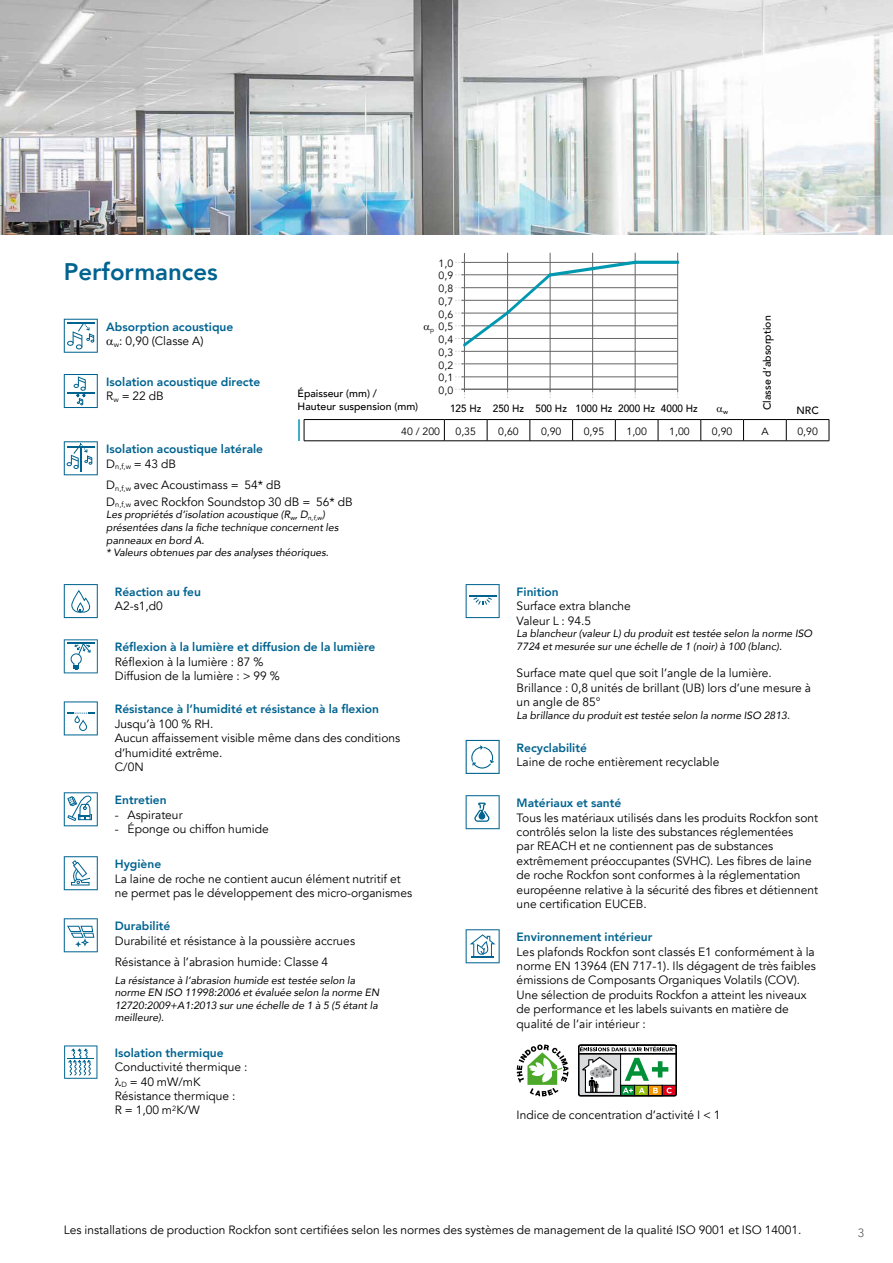
<style>
.page{position:relative;width:893px;height:1263px;background:#fff}
.page>*{position:absolute;margin:0;border:0;box-sizing:border-box;transform-origin:0 0}
.t1{font:127.35px "Chartwell Lines 50";color:#0098b0;scale:.67 1}
.t2{font:800 24px "Avenir";color:#006390}
.t3{font:12px/14.4px "Avenir";color:#000}
.t4{font:800 12px/14.4px "Avenir";color:#006390}
.t5{font:12px "Avenir";color:#646567}
.t6{font:italic 10.5px/12.6px "Avenir";color:#000}
.t7{font:10.5px/12.8px "Avenir";color:#000;text-align:justify}
.t8{font:500 10.5px/12.6px "Avenir";color:#000}
.t9{font:500 10.5px "Avenir";color:#000;scale:.95 1}
.t10{font:500 6.45px "Avenir";color:#000}
.t11{font:6.45px "Avenir";color:#000}
.s1{font-weight:400;color:#000}
</style>
<div class="page">
<img style="left:0;top:0;width:893px;height:235px">
<svg style="left:64px;top:319px;width:34px;height:34px"></svg>
<svg style="left:64px;top:374px;width:34px;height:34px"></svg>
<svg style="left:64px;top:441px;width:34px;height:34px"></svg>
<svg style="left:64px;top:584px;width:34px;height:34px"></svg>
<svg style="left:64px;top:639px;width:34px;height:34px"></svg>
<svg style="left:64px;top:701px;width:34px;height:34px"></svg>
<svg style="left:64px;top:792px;width:34px;height:34px"></svg>
<svg style="left:64px;top:856px;width:34px;height:34px"></svg>
<svg style="left:64px;top:918px;width:34px;height:34px"></svg>
<svg style="left:64px;top:1045px;width:33px;height:34px"></svg>
<svg style="left:466px;top:584px;width:34px;height:34px"></svg>
<svg style="left:466px;top:740px;width:34px;height:34px"></svg>
<svg style="left:466px;top:795px;width:34px;height:34px"></svg>
<svg style="left:466px;top:929px;width:34px;height:34px"></svg>
<svg style="left:517px;top:1044px;width:51px;height:52px"></svg>
<svg style="left:578px;top:1045px;width:99px;height:51px"></svg>
<svg style="left:304px;top:420px;width:1px;height:20px"></svg>
<svg style="left:444px;top:420px;width:1px;height:20px"></svg>
<svg style="left:487px;top:420px;width:1px;height:20px"></svg>
<svg style="left:530px;top:420px;width:1px;height:20px"></svg>
<svg style="left:572px;top:420px;width:1px;height:20px"></svg>
<svg style="left:615px;top:420px;width:1px;height:20px"></svg>
<svg style="left:658px;top:420px;width:1px;height:20px"></svg>
<svg style="left:700px;top:420px;width:1px;height:20px"></svg>
<svg style="left:743px;top:420px;width:1px;height:20px"></svg>
<svg style="left:786px;top:420px;width:1px;height:20px"></svg>
<svg style="left:829px;top:420px;width:1px;height:21px"></svg>
<hr style="left:304px;top:440px;width:140px;height:1px;background:#000">
<hr style="left:444px;top:440px;width:43px;height:1px;background:#000">
<hr style="left:487px;top:440px;width:43px;height:1px;background:#000">
<hr style="left:530px;top:440px;width:43px;height:1px;background:#000">
<hr style="left:573px;top:440px;width:42px;height:1px;background:#000">
<hr style="left:615px;top:440px;width:43px;height:1px;background:#000">
<hr style="left:658px;top:440px;width:43px;height:1px;background:#000">
<hr style="left:701px;top:440px;width:42px;height:1px;background:#000">
<hr style="left:743px;top:440px;width:43px;height:1px;background:#000">
<hr style="left:786px;top:440px;width:43px;height:1px;background:#000">
<hr style="left:304px;top:419px;width:140px;height:1px;background:#000">
<hr style="left:444px;top:419px;width:43px;height:1px;background:#000">
<hr style="left:487px;top:419px;width:43px;height:1px;background:#000">
<hr style="left:530px;top:419px;width:43px;height:1px;background:#000">
<hr style="left:573px;top:419px;width:42px;height:1px;background:#000">
<hr style="left:615px;top:419px;width:43px;height:1px;background:#000">
<hr style="left:658px;top:419px;width:43px;height:1px;background:#000">
<hr style="left:701px;top:419px;width:42px;height:1px;background:#000">
<hr style="left:743px;top:419px;width:43px;height:1px;background:#000">
<hr style="left:786px;top:419px;width:43px;height:1px;background:#000">
<hr style="left:298px;top:419px;width:2px;height:22px;background:#0098b0">
<hr style="left:461px;top:262px;width:217px;height:1px;background:#646567">
<hr style="left:461px;top:364px;width:216px;height:1px;background:#646567">
<hr style="left:461px;top:287px;width:216px;height:1px;background:#646567">
<hr style="left:461px;top:313px;width:216px;height:1px;background:#646567">
<hr style="left:461px;top:338px;width:216px;height:1px;background:#646567">
<hr style="left:507px;top:253px;width:1px;height:139px;background:#646567">
<hr style="left:550px;top:253px;width:1px;height:139px;background:#646567">
<hr style="left:592px;top:253px;width:1px;height:139px;background:#646567">
<hr style="left:635px;top:253px;width:1px;height:139px;background:#646567">
<hr style="left:677px;top:253px;width:1px;height:139px;background:#646567">
<hr style="left:461px;top:377px;width:217px;height:1px;background:#646567">
<hr style="left:461px;top:351px;width:217px;height:1px;background:#646567">
<hr style="left:461px;top:326px;width:217px;height:1px;background:#646567">
<hr style="left:461px;top:300px;width:217px;height:1px;background:#646567">
<hr style="left:461px;top:275px;width:217px;height:1px;background:#646567">
<hr style="left:464px;top:253px;width:1px;height:139px;background:#646567">
<hr style="left:461px;top:389px;width:217px;height:1px;background:#646567">
<h2 class="t2" style="left:64px;top:253px;width:156px">Performances</h2>
<p class="t4" style="left:114px;top:319px;width:121px;text-indent:-8px">Absorption acoustique <sub>w</sub><span class="s1">: 0,90 (Classe A)</span></p>
<p class="t4" style="left:106px;top:375px;width:156px">Isolation acoustique directe<br><span class="s1">R</span><sub>w</sub> <span class="s1">= 22 dB</span></p>
<p class="t8" style="left:298px;top:387px;width:122px">Épaisseur (mm) /<br>Hauteur suspension (mm)</p>
<p class="t7" style="left:439px;top:257px;width:16px">1,0<br>0,9<br>0,8<br>0,7<br>0,6<br>0,5<br>0,4<br>0,3<br>0,2<br>0,1<br>0,0</p>
<h1 class="t1" style="left:464px;top:261px;width:324px">35+60+90+95+100+100</h1>
<p class="t8" style="left:760px;top:410px;width:96px;rotate:-90deg">Classe d’absorption</p>
<p class="t11" style="left:430px;top:326px;width:5px">p</p>
<p class="t9" style="left:450px;top:400px;width:262px">125 Hz 250 Hz 500 Hz 1000 Hz 2000 Hz 4000 Hz</p>
<p class="t10" style="left:723px;top:406px;width:6px">w</p>
<p class="t8" style="left:796px;top:403px;width:24px">NRC</p>
<p class="t7" style="left:401px;top:426px;width:40px">40 / 200</p>
<p class="t7" style="left:456px;top:426px;width:22px">0,35</p>
<p class="t7" style="left:498px;top:426px;width:22px">0,60</p>
<p class="t7" style="left:541px;top:426px;width:22px">0,90</p>
<p class="t7" style="left:584px;top:426px;width:22px">0,95</p>
<p class="t7" style="left:626px;top:426px;width:22px">1,00</p>
<p class="t7" style="left:669px;top:426px;width:22px">1,00</p>
<p class="t7" style="left:712px;top:426px;width:22px">0,90</p>
<p class="t7" style="left:761px;top:426px;width:9px">A</p>
<p class="t7" style="left:797px;top:426px;width:22px">0,90</p>
<p class="t4" style="left:106px;top:442px;width:158px">Isolation acoustique latérale<br><span class="s1">D</span><sub>n,f,w</sub> <span class="s1">= 43 dB</span></p>
<p class="t3" style="left:106px;top:477px;width:248px;line-height:16.2px">D<sub>n,f,w</sub> avec Acoustimass = 54* dB<br>D<sub>n,f,w</sub> avec Rockfon Soundstop 30 dB = 56* dB</p>
<p class="t6" style="left:106px;top:508px;width:234px">Les propriétés d’isolation acoustique (R<sub>w</sub>, D<sub>n,f,w</sub>) présentées dans la fiche technique concernent les panneaux en bord A.<br>* Valeurs obtenues par des analyses théoriques.</p>
<p class="t4" style="left:115px;top:585px;width:88px">Réaction au feu</p>
<p class="t3" style="left:115px;top:599px;width:50px">A2-s1,d0</p>
<p class="t4" style="left:115px;top:640px;width:262px">Réflexion à la lumière et diffusion de la lumière</p>
<p class="t3" style="left:115px;top:655px;width:166px">Réflexion à la lumière : 87 %<br>Diffusion de la lumière : &gt; 99 %</p>
<p class="t4" style="left:115px;top:702px;width:266px">Résistance à l’humidité et résistance à la flexion</p>
<p class="t3" style="left:115px;top:717px;width:287px">Jusqu’à 100 % RH.<br>Aucun affaissement visible même dans des conditions d’humidité extrême.<br>C/0N</p>
<p class="t4" style="left:115px;top:793px;width:53px">Entretien</p>
<p class="t3" style="left:115px;top:807px;width:69px">- Aspirateur</p>
<p class="t3" style="left:115px;top:822px;width:155px">- Éponge ou chiffon humide</p>
<p class="t4" style="left:115px;top:857px;width:48px">Hygiène</p>
<p class="t3" style="left:115px;top:871px;width:299px">La laine de roche ne contient aucun élément nutritif et ne permet pas le développement des micro-organismes</p>
<p class="t4" style="left:115px;top:919px;width:57px">Durabilité</p>
<p class="t3" style="left:115px;top:930px;width:242px;line-height:21.8px">Durabilité et résistance à la poussière accrues<br>Résistance à l’abrasion humide: Classe 4</p>
<p class="t6" style="left:115px;top:973px;width:266px">La résistance à l’abrasion humide est testée selon la norme EN ISO 11998:2006 et évaluée selon la norme EN 12720:2009+A1:2013 sur une échelle de 1 à 5 (5 étant la meilleure).</p>
<p class="t4" style="left:115px;top:1045px;width:110px">Isolation thermique</p>
<p class="t3" style="left:115px;top:1060px;width:134px">Conductivité thermique :</p>
<p class="t3" style="left:121px;top:1074px;width:81px"><sub>D</sub> = 40 mW/mK</p>
<p class="t3" style="left:115px;top:1089px;width:122px">Résistance thermique :</p>
<p class="t3" style="left:115px;top:1103px;width:86px">R = 1,00 m<sup>2</sup>K/W</p>
<p class="t4" style="left:517px;top:585px;width:44px">Finition</p>
<p class="t3" style="left:517px;top:599px;width:116px">Surface extra blanche<br>Valeur L : 94.5</p>
<p class="t6" style="left:517px;top:627px;width:297px">La blancheur (valeur L) du produit est testée selon la norme ISO<br>7724 et mesurée sur une échelle de 1 (noir) à 100 (blanc).</p>
<p class="t3" style="left:517px;top:666px;width:296px">Surface mate quel que soit l’angle de la lumière.<br>Brillance : 0,8 unités de brillant (UB) lors d’une mesure à un angle de 85°</p>
<p class="t6" style="left:517px;top:709px;width:275px">La brillance du produit est testée selon la norme ISO 2813.</p>
<p class="t4" style="left:517px;top:740px;width:72px">Recyclabilité</p>
<p class="t3" style="left:517px;top:755px;width:204px">Laine de roche entièrement recyclable</p>
<p class="t4" style="left:517px;top:796px;width:106px">Matériaux et santé</p>
<p class="t3" style="left:517px;top:810px;width:303px">Tous les matériaux utilisés dans les produits Rockfon sont contrôlés selon la liste des substances réglementées<br>par REACH et ne contiennent pas de substances extrêmement préoccupantes (SVHC). Les fibres de laine de roche Rockfon sont conformes à la réglementation européenne relative à la sécurité des fibres et détiennent une certification EUCEB.</p>
<p class="t4" style="left:517px;top:930px;width:137px">Environnement intérieur</p>
<p class="t3" style="left:517px;top:944px;width:301px">Les plafonds Rockfon sont classés E1 conformément à la norme EN 13964 (EN 717-1). Ils dégagent de très faibles émissions de Composants Organiques Volatils (COV).<br>Une sélection de produits Rockfon a atteint les niveaux de performance et les labels suivants en matière de qualité de l’air intérieur :</p>
<p class="t3" style="left:517px;top:1108px;width:205px">Indice de concentration d’activité I &lt; 1</p>
<p class="t3" style="left:64px;top:1222px;width:739px">Les installations de production Rockfon sont certifiées selon les normes des systèmes de management de la qualité ISO 9001 et ISO 14001.</p>
<p class="t5" style="left:858px;top:1226px;width:8px">3</p>
</div>
